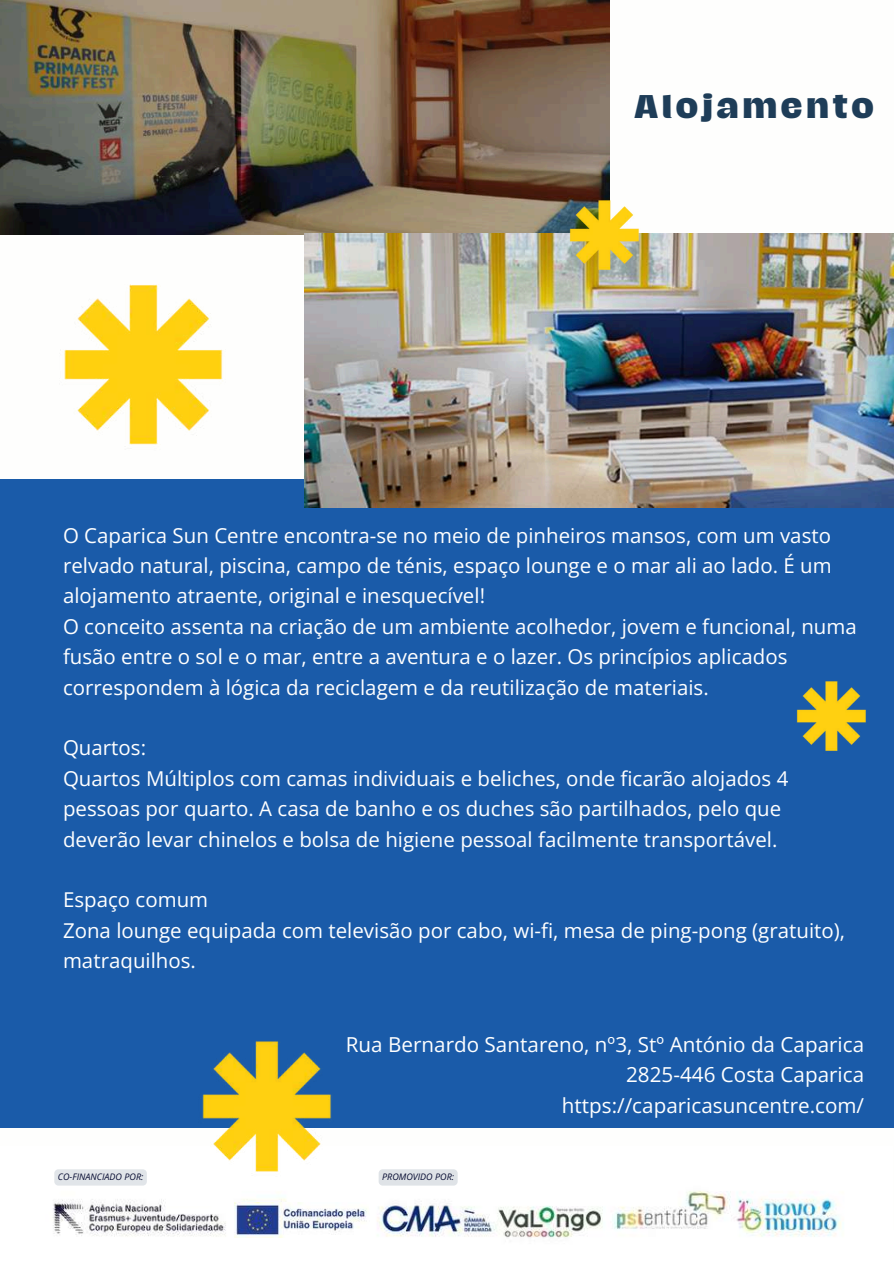
<style>
.page{position:relative;width:894px;height:1264px;background:#fff}
.page>*{position:absolute;margin:0;border:0;box-sizing:border-box;transform-origin:0 0}
.t1{font:800 30.15px "Hagrid";letter-spacing:.115em;color:#1e3d58}
.t2{font:20.55px/30.3px "Open Sans";color:#fff;text-align:right}
.t3{font:20.4px/30.3px "Open Sans";color:#fff}
.t4{font:italic 9px "Open Sans";color:#050a30}
</style>
<div class="page">
<div style="left:0;top:480px;width:892px;height:647px;background:#1a5ba9"></div>
<img style="left:53px;top:1172px;width:788px;height:66px">
<img style="left:234px;top:1202px;width:134px;height:35px">
<div style="left:54px;top:1169px;width:93px;height:16px;background:#e1e5e9"></div>
<div style="left:378px;top:1169px;width:79px;height:16px;background:#dfe3e7"></div>
<img style="left:0;top:0;width:609px;height:234px">
<img style="left:304px;top:234px;width:589px;height:273px">
<img style="left:64px;top:284px;width:159px;height:161px">
<img style="left:542px;top:186px;width:124px;height:96px">
<img style="left:796px;top:667px;width:97px;height:96px">
<img style="left:151px;top:1041px;width:231px;height:150px">
<h1 class="t1" style="left:634px;top:92px;width:240px">Alojamento</h1>
<p class="t3" style="left:63px;top:519px;width:795px">O Caparica Sun Centre encontra-se no meio de pinheiros mansos, com um vasto relvado natural, piscina, campo de ténis, espaço lounge e o mar ali ao lado. É um alojamento atraente, original e inesquecível!<br>O conceito assenta na criação de um ambiente acolhedor, jovem e funcional, numa fusão entre o sol e o mar, entre a aventura e o lazer. Os princípios aplicados correspondem à lógica da reciclagem e da reutilização de materiais.</p>
<p class="t3" style="left:63px;top:732px;width:726px">Quartos:<br>Quartos Múltiplos com camas individuais e beliches, onde ficarão alojados 4 pessoas por quarto. A casa de banho e os duches são partilhados, pelo que deverão levar chinelos e bolsa de higiene pessoal facilmente transportável.</p>
<p class="t3" style="left:63px;top:884px;width:783px">Espaço comum<br>Zona lounge equipada com televisão por cabo, wi-fi, mesa de ping-pong (gratuito), matraquilhos.</p>
<p class="t2" style="left:346px;top:1028px;width:519px">Rua Bernardo Santareno, nº3, Stº António da Caparica<br>2825-446 Costa Caparica https://caparicasuncentre.com/</p>
<p class="t4" style="left:58px;top:1169px;width:87px">CO-FINANCIADO POR:</p>
<p class="t4" style="left:382px;top:1169px;width:73px">PROMOVIDO POR:</p>
</div>
